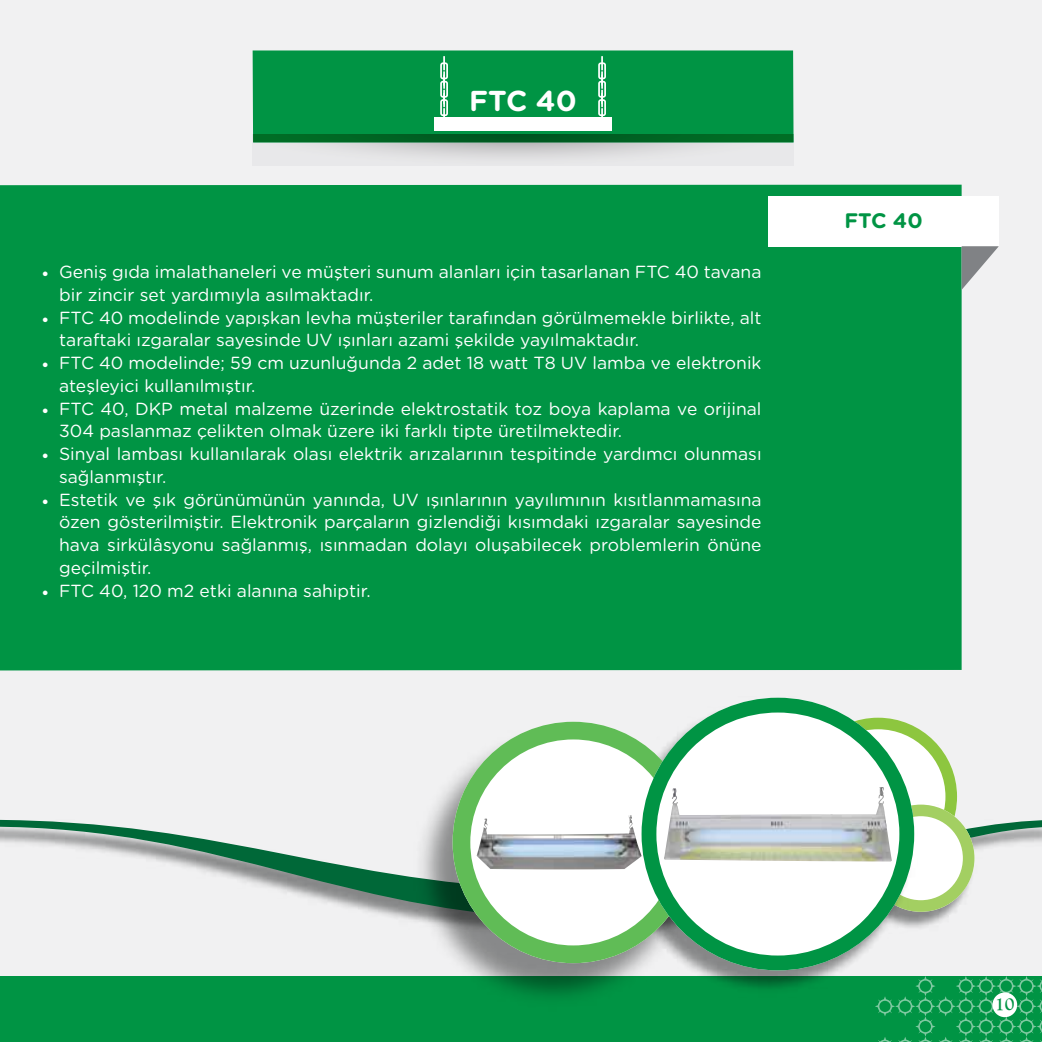
<style>
.page{position:relative;width:1042px;height:1042px;background:#f1f1f2}
.page>*{position:absolute;margin:0;border:0;box-sizing:border-box;transform-origin:0 0}
.t1{font:700 28.88px "Gotham Rounded";color:#fff}
.t2{font:700 21px "Gotham Rounded";color:#009444}
.t3{font:17.5px/22.8px "Gotham Rounded";color:#fff}
.t4{font:17.5px "Goudy Turk";color:#009444}
</style>
<div class="page">
<div style="left:253px;top:50px;width:540px;height:92px;background:#009444"></div>
<div style="left:0;top:976px;width:1042px;height:66px;background:#009444"></div>
<svg style="left:253px;top:135px;width:540px;height:29px"></svg>
<div style="left:0;top:185px;width:961px;height:485px;background:#009444"></div>
<div style="left:768px;top:196px;width:231px;height:50px;background:#fff"></div>
<svg style="left:961px;top:246px;width:38px;height:44px"></svg>
<svg style="left:0;top:820px;width:1042px;height:99px"></svg>
<img style="left:917px;top:820px;width:60px;height:108px">
<svg style="left:917px;top:728px;width:57px;height:184px"></svg>
<img style="left:700px;top:697px;width:217px;height:292px">
<img style="left:406px;top:721px;width:294px;height:277px">
<svg style="left:452px;top:722px;width:189px;height:241px;fill:#fff"></svg>
<svg style="left:641px;top:698px;width:273px;height:272px;fill:#fff"></svg>
<img style="left:476px;top:815px;width:166px;height:54px">
<img style="left:663px;top:787px;width:229px;height:74px">
<svg style="left:440px;top:56px;width:8px;height:61px"></svg>
<svg style="left:598px;top:56px;width:8px;height:61px"></svg>
<div style="left:434px;top:117px;width:178px;height:13px;background:#fff"></div>
<svg style="left:875px;top:976px;width:167px;height:66px"></svg>
<div style="left:992px;top:992px;width:25px;height:25px;background:#fff;border-radius:50%"></div>
<h1 class="t1" style="left:469px;top:79px;width:109px">FTC 40</h1>
<p class="t3" style="left:41px;top:262px;width:10px">•</p>
<p class="t3" style="left:41px;top:307px;width:10px">•</p>
<p class="t3" style="left:41px;top:353px;width:10px">•</p>
<p class="t3" style="left:41px;top:398px;width:10px">•</p>
<p class="t3" style="left:41px;top:444px;width:10px">•</p>
<p class="t3" style="left:41px;top:489px;width:10px">•</p>
<p class="t3" style="left:41px;top:580px;width:10px">•</p>
<p class="t3" style="left:59px;top:260px;width:704px">Geniş gıda imalathaneleri ve müşteri sunum alanları için tasarlanan FTC 40 tavana bir zincir set yardımıyla asılmaktadır.<br>FTC 40 modelinde yapışkan levha müşteriler tarafından görülmemekle birlikte, alt taraftaki ızgaralar sayesinde UV ışınları azami şekilde yayılmaktadır.<br>FTC 40 modelinde; 59 cm uzunluğunda 2 adet 18 watt T8 UV lamba ve elektronik ateşleyici kullanılmıştır.<br>FTC 40, DKP metal malzeme üzerinde elektrostatik toz boya kaplama ve orijinal 304 paslanmaz çelikten olmak üzere iki farklı tipte üretilmektedir.<br>Sinyal lambası kullanılarak olası elektrik arızalarının tespitinde yardımcı olunması sağlanmıştır.<br>Estetik ve şık görünümünün yanında, UV ışınlarının yayılımının kısıtlanmamasına özen gösterilmiştir. Elektronik parçaların gizlendiği kısımdaki ızgaralar sayesinde hava sirkülâsyonu sağlanmış, ısınmadan dolayı oluşabilecek problemlerin önüne geçilmiştir.<br>FTC 40, 120 m2 etki alanına sahiptir.</p>
<p class="t2" style="left:844px;top:205px;width:80px">FTC 40</p>
<p class="t4" style="left:995px;top:993px;width:21px">10</p>
</div>
